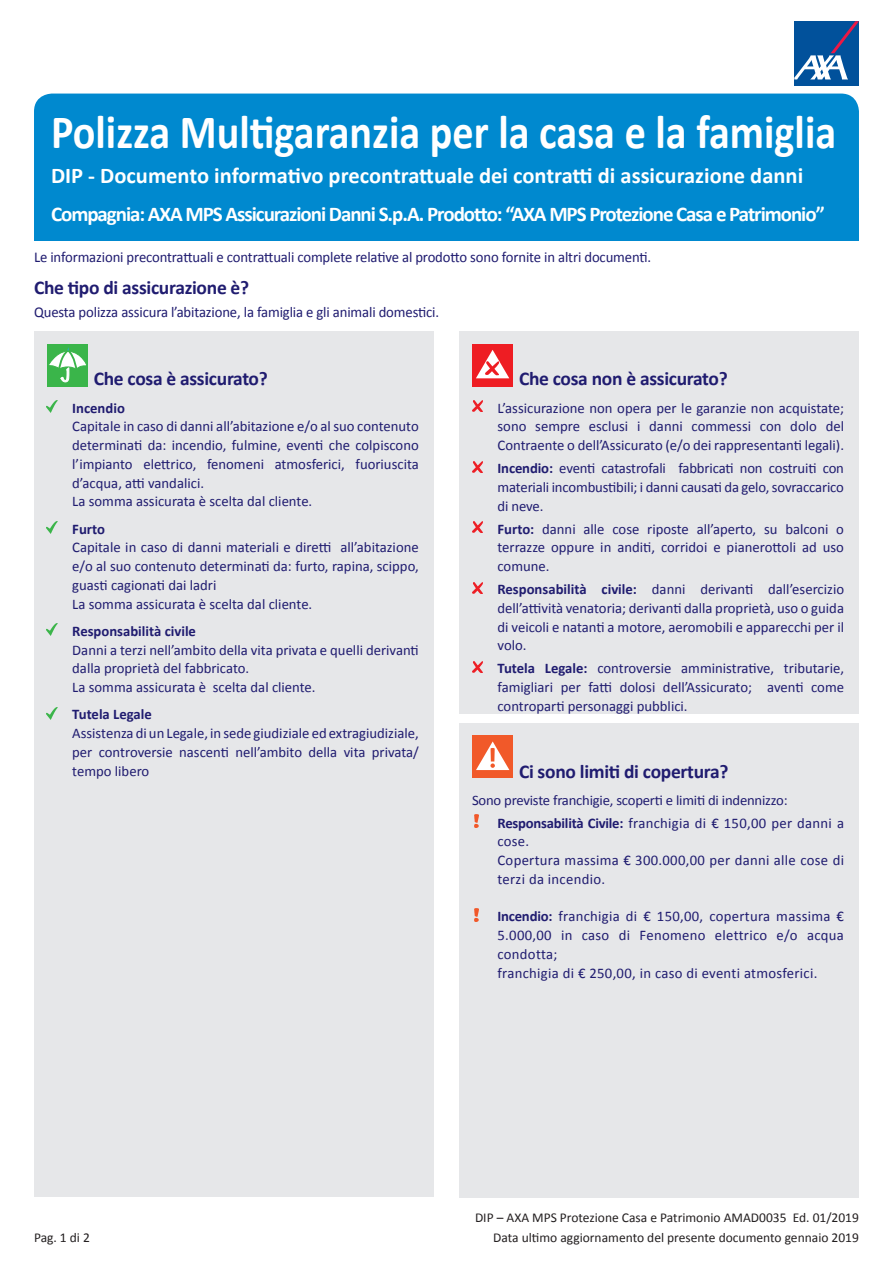
<style>
.page{position:relative;width:893px;height:1263px;background:#fff}
.page>*{position:absolute;margin:0;border:0;box-sizing:border-box;transform-origin:0 0}
.t1{font:700 48px "Calibri";color:#fff;scale:.88 1}
.t2{font:700 22.5px "Calibri";color:#fff}
.t3{font:700 21px "Calibri";letter-spacing:-.05em;color:#fff}
.t4{font:700 19.5px "Calibri";letter-spacing:-.015em;color:#201c70}
.t5{font:15px "Calibri";letter-spacing:-.01em;color:#201c70}
.t6{font:14.7px/18.8px "Calibri";color:#201c70;text-align:justify}
.t7{font:14.7px/18.8px "Calibri";letter-spacing:.02em;color:#201c70}
.t8{font:700 14.7px "Calibri";color:#201c70}
.t9{font:14.4px "Calibri";letter-spacing:-.015em;color:#201c70}
.t10{font:13.5px "Calibri";color:#231f20}
.s1{font-weight:700}
</style>
<div class="page">
<div style="left:34px;top:198px;width:825px;height:43px;background:#0089cf"></div>
<div style="left:34px;top:94px;width:825px;height:146px;background:#0089cf;border-radius:18px"></div>
<div style="left:34px;top:331px;width:400px;height:866px;background:#e6e7e9"></div>
<svg style="left:47px;top:401px;width:11px;height:12px"></svg>
<svg style="left:47px;top:522px;width:11px;height:12px"></svg>
<svg style="left:47px;top:624px;width:11px;height:12px"></svg>
<svg style="left:47px;top:707px;width:11px;height:12px"></svg>
<div style="left:47px;top:344px;width:41px;height:42px;background:#3ab54a"></div>
<svg style="left:49px;top:347px;width:37px;height:35px"></svg>
<div style="left:459px;top:331px;width:400px;height:383px;background:#e6e7e9"></div>
<svg style="left:472px;top:401px;width:11px;height:10px"></svg>
<svg style="left:472px;top:461px;width:11px;height:11px"></svg>
<svg style="left:472px;top:522px;width:11px;height:10px"></svg>
<svg style="left:472px;top:582px;width:11px;height:11px"></svg>
<svg style="left:472px;top:661px;width:11px;height:11px"></svg>
<div style="left:472px;top:344px;width:41px;height:42px;background:#ee1d23"></div>
<svg style="left:476px;top:350px;width:33px;height:28px"></svg>
<div style="left:459px;top:723px;width:400px;height:474px;background:#e6e7e9"></div>
<img style="left:475px;top:814px;width:4px;height:14px">
<svg style="left:475px;top:908px;width:4px;height:13px"></svg>
<div style="left:472px;top:735px;width:41px;height:43px;background:#f15929"></div>
<svg style="left:476px;top:741px;width:33px;height:29px"></svg>
<div style="left:794px;top:21px;width:65px;height:65px;background:#01519b"></div>
<svg style="left:794px;top:21px;width:65px;height:58px"></svg>
<h1 class="t1" style="left:51px;top:102px;width:894px">Polizza Multigaranzia per la casa e la famiglia</h1>
<h2 class="t2" style="left:51px;top:162px;width:754px">DIP - Documento informativo precontrattuale dei contratti di assicurazione danni</h2>
<h3 class="t3" style="left:51px;top:201px;width:775px">Compagnia: AXA MPS Assicurazioni Danni S.p.A. Prodotto: “AXA MPS Protezione Casa e Patrimonio”</h3>
<p class="t5" style="left:34px;top:248px;width:619px">Le informazioni precontrattuali e contrattuali complete relative al prodotto sono fornite in altri documenti.</p>
<h3 class="t4" style="left:34px;top:275px;width:217px">Che tipo di assicurazione è?</h3>
<p class="t5" style="left:34px;top:303px;width:407px">Questa polizza assicura l’abitazione, la famiglia e gli animali domestici.</p>
<h3 class="t4" style="left:94px;top:367px;width:176px">Che cosa è assicurato?</h3>
<p class="t8" style="left:72px;top:399px;width:54px">Incendio</p>
<p class="t6" style="left:72px;top:416px;width:348px;text-align:left">Capitale in caso di danni all’abitazione e/o al suo contenuto determinati da: incendio, fulmine, eventi che colpiscono l’impianto elettrico, fenomeni atmosferici, fuoriuscita d’acqua, atti vandalici.<br>La somma assicurata è scelta dal cliente.</p>
<p class="t8" style="left:72px;top:520px;width:34px">Furto</p>
<p class="t6" style="left:72px;top:537px;width:348px;text-align:left">Capitale in caso di danni materiali e diretti all’abitazione e/o al suo contenuto determinati da: furto, rapina, scippo, guasti cagionati dai ladri<br>La somma assicurata è scelta dal cliente.</p>
<p class="t8" style="left:72px;top:622px;width:125px">Responsabilità civile</p>
<p class="t6" style="left:72px;top:640px;width:348px;text-align:left">Danni a terzi nell’ambito della vita privata e quelli derivanti dalla proprietà del fabbricato.<br>La somma assicurata è scelta dal cliente.</p>
<p class="t8" style="left:72px;top:705px;width:81px">Tutela Legale</p>
<p class="t6" style="left:72px;top:723px;width:348px">Assistenza di un Legale, in sede giudiziale ed extragiudiziale, per controversie nascenti nell’ambito della vita privata/ tempo libero</p>
<h3 class="t4" style="left:519px;top:367px;width:210px">Che cosa non è assicurato?</h3>
<p class="t6" style="left:497px;top:398px;width:348px">L’assicurazione non opera per le garanzie non acquistate; sono sempre esclusi i danni commessi con dolo del Contraente o dell’Assicurato (e/o dei rappresentanti legali).</p>
<p class="t6" style="left:497px;top:458px;width:348px"><span class="s1">Incendio:</span> eventi catastrofali fabbricati non costruiti con materiali incombustibili; i danni causati da gelo, sovraccarico di neve.</p>
<p class="t6" style="left:497px;top:519px;width:348px"><span class="s1">Furto:</span> danni alle cose riposte all’aperto, su balconi o terrazze oppure in anditi, corridoi e pianerottoli ad uso comune.</p>
<p class="t6" style="left:497px;top:579px;width:348px"><span class="s1">Responsabilità civile:</span> danni derivanti dall’esercizio dell’attività venatoria; derivanti dalla proprietà, uso o guida di veicoli e natanti a motore, aeromobili e apparecchi per il volo.</p>
<p class="t6" style="left:497px;top:658px;width:348px"><span class="s1">Tutela Legale:</span> controversie amministrative, tributarie, famigliari per fatti dolosi dell’Assicurato; aventi come controparti personaggi pubblici.</p>
<h3 class="t4" style="left:519px;top:759px;width:211px">Ci sono limiti di copertura?</h3>
<p class="t9" style="left:472px;top:791px;width:317px">Sono previste franchigie, scoperti e limiti di indennizzo:</p>
<p class="t7" style="left:497px;top:813px;width:348px"><span class="s1">Responsabilità Civile:</span> franchigia di € 150,00 per danni a cose.<br>Copertura massima € 300.000,00 per danni alle cose di terzi da incendio.</p>
<p class="t7" style="left:497px;top:906px;width:348px"><span class="s1">Incendio:</span> franchigia di € 150,00, copertura massima € 5.000,00 in caso di Fenomeno elettrico e/o acqua condotta;<br>franchigia di € 250,00, in caso di eventi atmosferici.</p>
<p class="t10" style="left:475px;top:1209px;width:385px">DIP – AXA MPS Protezione Casa e Patrimonio AMAD0035 Ed. 01/2019</p>
<p class="t10" style="left:34px;top:1229px;width:57px">Pag. 1 di 2</p>
<p class="t10" style="left:493px;top:1229px;width:367px">Data ultimo aggiornamento del presente documento gennaio 2019</p>
</div>
